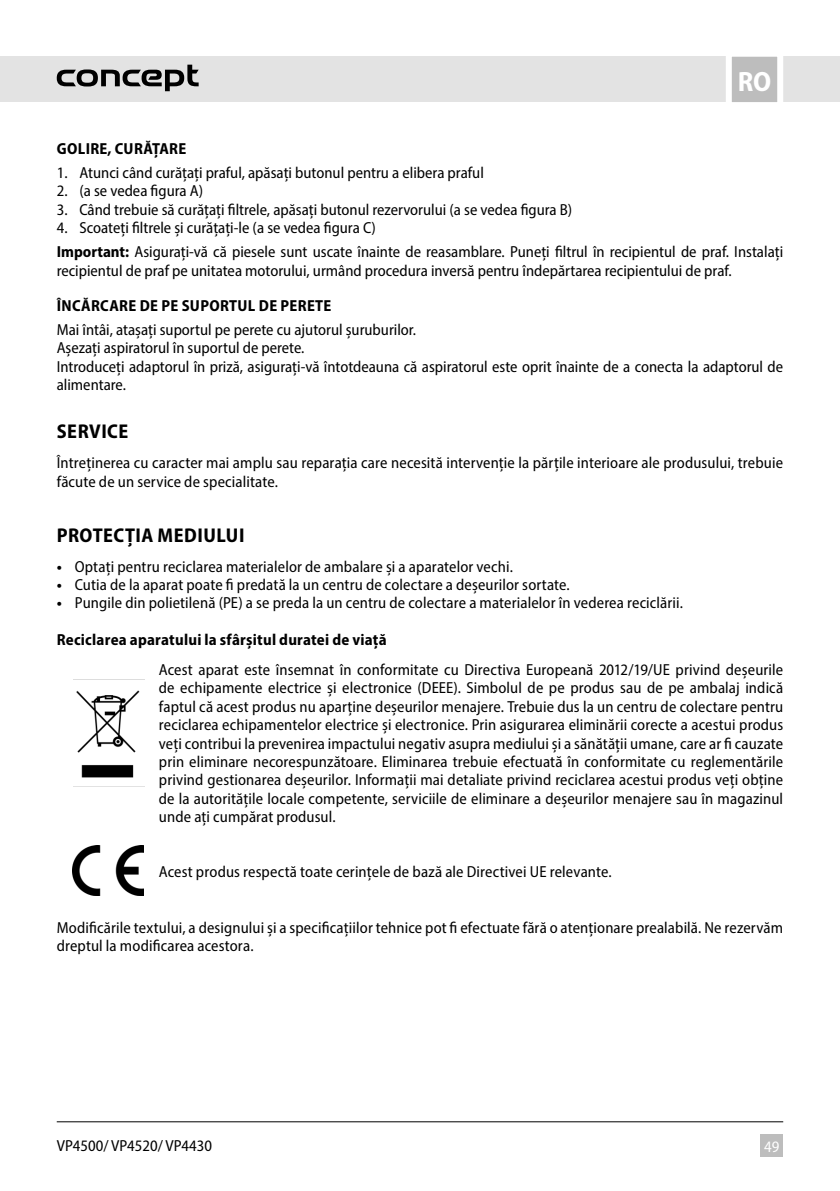
<style>
.page{position:relative;width:840px;height:1191px;background:#fff}
.page>*{position:absolute;margin:0;border:0;box-sizing:border-box;transform-origin:0 0}
.t1{font:700 semi-condensed 28px "Myriad Pro";color:#fff}
.Nadpis_odsazení_2_mm{font:700 semi-condensed 20px "Myriad Pro";letter-spacing:.02em;color:#000}
.Nadpis_moje_CZ{font:700 semi-condensed 20px "Myriad Pro";letter-spacing:.025em;color:#000}
.Text{font:semi-condensed 16px/18.4px "Myriad Pro";letter-spacing:.005em;color:#000}
.Nadpis_moje_CZ-2{font:semi-condensed 16px/18.4px "Myriad Pro";color:#000}
.Text-2{font:700 semi-condensed 16px "Myriad Pro";letter-spacing:.015em;color:#000}
.Nadpis_moje_CZ-3{font:700 semi-condensed 16px "Myriad Pro";letter-spacing:.02em;color:#000}
.t2{font:semi-condensed 16px "Myriad Pro";color:#fff}
.s1{font-weight:700}
</style>
<div class="page">
<div style="left:0;top:57px;width:839px;height:45px;background:#e3e3e3"></div>
<div style="left:760px;top:1134px;width:22px;height:23px;background:#bdbdbd"></div>
<svg style="left:722px;top:56px;width:63px;height:46px;background:#cdcdcd"></svg>
<hr style="left:57px;top:1121px;width:725px;height:1px;background:#000">
<svg style="left:57px;top:65px;width:141px;height:26px"></svg>
<img style="left:74px;top:679px;width:71px;height:108px">
<img style="left:73px;top:846px;width:70px;height:49px">
<h1 class="t1" style="left:737px;top:64px;width:35px">RO</h1>
<p class="Nadpis_moje_CZ-3" style="left:57px;top:138px;width:131px">GOLIRE, CURĂȚARE</p>
<p class="Text" style="left:57px;top:163px;width:428px">1. Atunci când curățați praful, apăsați butonul pentru a elibera praful</p>
<p class="Text" style="left:57px;top:181px;width:148px">2. (a se vedea figura A)</p>
<p class="Text" style="left:57px;top:200px;width:517px">3. Când trebuie să curățați filtrele, apăsați butonul rezervorului (a se vedea figura B)</p>
<p class="Text" style="left:57px;top:218px;width:320px">4. Scoateți filtrele și curățați-le (a se vedea figura C)</p>
<p class="Nadpis_moje_CZ-2" style="left:57px;top:242px;width:727px"><span class="s1">Important:</span> Asigurați-vă că piesele sunt uscate înainte de reasamblare. Puneți filtrul în recipientul de praf. Instalați recipientul de praf pe unitatea motorului, urmând procedura inversă pentru îndepărtarea recipientului de praf.</p>
<p class="Nadpis_moje_CZ-3" style="left:57px;top:295px;width:276px">ÎNCĂRCARE DE PE SUPORTUL DE PERETE</p>
<p class="Nadpis_moje_CZ-2" style="left:57px;top:320px;width:361px">Mai întâi, atașați suportul pe perete cu ajutorul șuruburilor.</p>
<p class="Nadpis_moje_CZ-2" style="left:57px;top:339px;width:249px">Așezați aspiratorul în suportul de perete.</p>
<p class="Nadpis_moje_CZ-2" style="left:57px;top:357px;width:727px">Introduceți adaptorul în priză, asigurați-vă întotdeauna că aspiratorul este oprit înainte de a conecta la adaptorul de alimentare.</p>
<p class="Nadpis_moje_CZ" style="left:57px;top:419px;width:73px">SERVICE</p>
<p class="Text" style="left:57px;top:453px;width:727px">Întreținerea cu caracter mai amplu sau reparația care necesită intervenție la părțile interioare ale produsului, trebuie făcute de un service de specialitate.</p>
<p class="Nadpis_odsazení_2_mm" style="left:57px;top:522px;width:189px">PROTECȚIA MEDIULUI</p>
<p class="Text" style="left:57px;top:557px;width:457px"><span class="s1">•</span> Optați pentru reciclarea materialelor de ambalare și a aparatelor vechi.</p>
<p class="Text" style="left:57px;top:575px;width:514px"><span class="s1">•</span> Cutia de la aparat poate fi predată la un centru de colectare a deșeurilor sortate.</p>
<p class="Text" style="left:57px;top:593px;width:627px"><span class="s1">•</span> Pungile din polietilenă (PE) a se preda la un centru de colectare a materialelor în vederea reciclării.</p>
<p class="Text-2" style="left:57px;top:629px;width:331px">Reciclarea aparatului la sfârșitul duratei de viață</p>
<p class="Text" style="left:159px;top:660px;width:625px;text-align:justify">Acest aparat este însemnat în conformitate cu Directiva Europeană 2012/19/UE privind deșeurile de echipamente electrice și electronice (DEEE). Simbolul de pe produs sau de pe ambalaj indică faptul că acest produs nu aparține deșeurilor menajere. Trebuie dus la un centru de colectare pentru reciclarea echipamentelor electrice și electronice. Prin asigurarea eliminării corecte a acestui produs veți contribui la prevenirea impactului negativ asupra mediului și a sănătății umane, care ar fi cauzate prin eliminare necorespunzătoare. Eliminarea trebuie efectuată în conformitate cu reglementările privind gestionarea deșeurilor. Informații mai detaliate privind reciclarea acestui produs veți obține de la autoritățile locale competente, serviciile de eliminare a deșeurilor menajere sau în magazinul unde ați cumpărat produsul.</p>
<p class="Text" style="left:159px;top:862px;width:454px">Acest produs respectă toate cerințele de bază ale Directivei UE relevante.</p>
<p class="Text" style="left:57px;top:918px;width:727px">Modificările textului, a designului și a specificațiilor tehnice pot fi efectuate fără o atenționare prealabilă. Ne rezervăm dreptul la modificarea acestora.</p>
<p class="Text" style="left:57px;top:1135px;width:157px">VP4500/ VP4520/ VP4430</p>
<p class="t2" style="left:763px;top:1136px;width:17px">49</p>
</div>
